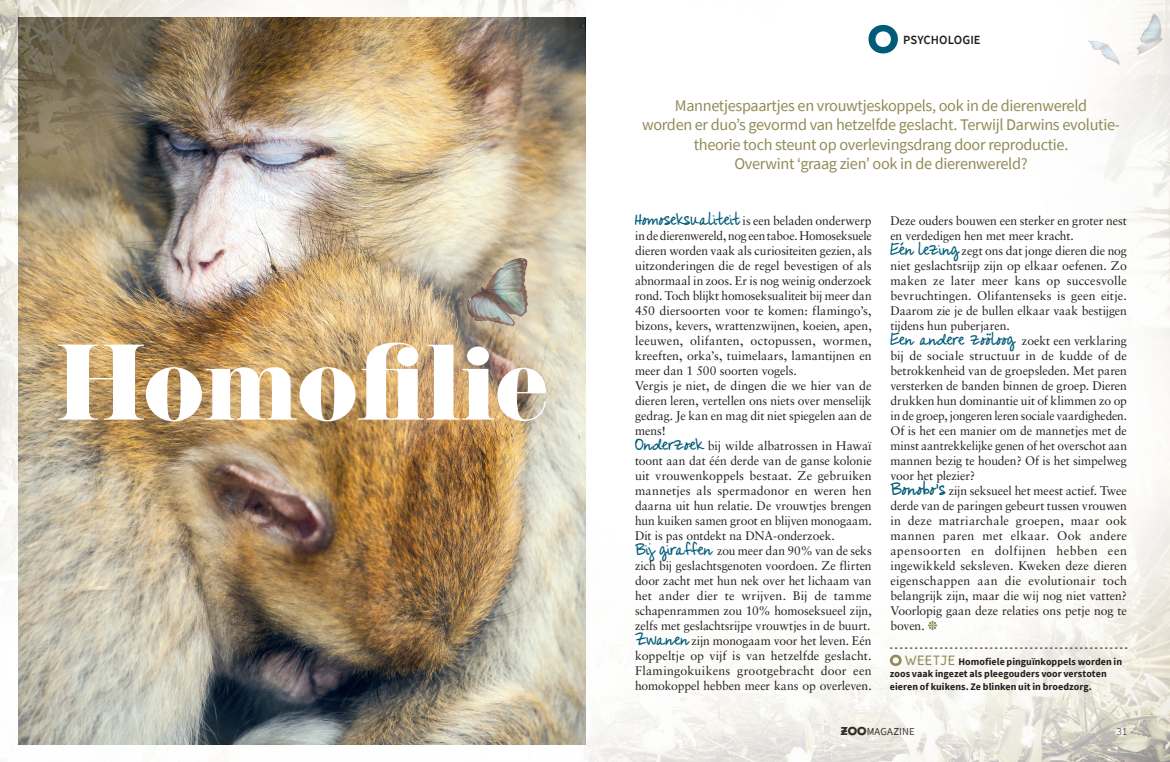
<style>
.page{position:relative;width:1170px;height:762px;background:#fff}
.page>*{position:absolute;margin:0;border:0;box-sizing:border-box;transform-origin:0 0}
.Subkop_Futura_24_24{font:93.75px "Eloquent JF Regular Pro";color:#fff}
.t1{font:16.25px/19.5px "Source Sans Pro";letter-spacing:-.02em;color:#908c57;text-align:center}
.Tekst_Sabon_kopie_9{font:12.5px/15px "Sabon LT";letter-spacing:-.005em;color:#231f20;text-align:justify}
.Tekst_Sabon_kopie_9-2{font:12.5px/15px "Sabon LT";letter-spacing:-.005em;color:#231f20;text-align:justify;scale:.96 1}
.Tekst_Futura_Book_8{font:600 12.5px "Source Sans Pro";letter-spacing:.005em;color:#231f20}
.t2{font:10.62px "Source Sans Pro";letter-spacing:.01em;color:#231f20}
.Tekst_Futura_Book_8-2{font:700 10px/12.5px "Source Sans Pro";letter-spacing:.005em;color:#231f20}
.s1{font-family:"KG You Wont Bring Me Down";font-weight:700;font-size:17.5px;color:#015c79}
.s2{font-family:"KG You Wont Bring Me Down";font-weight:700;font-size:18.75px;color:#015c79}
.s3{font-family:"Delius Unicase";font-weight:400;font-size:12.5px;color:#908c57}
.s4{font-family:"Futura";font-weight:700}
</style>
<div class="page">
<img style="left:0;top:0;width:1169px;height:762px">
<img style="left:18px;top:18px;width:567px;height:726px">
<svg style="left:927px;top:621px;width:10px;height:9px"></svg>
<svg style="left:868px;top:25px;width:29px;height:28px"></svg>
<svg style="left:889px;top:648px;width:238px;height:18px"></svg>
<img style="left:457px;top:252px;width:82px;height:89px">
<img style="left:1088px;top:0;width:81px;height:76px">
<p class="Subkop_Futura_24_24" style="left:56px;top:332px;width:493px">Homofilie</p>
<p class="Tekst_Futura_Book_8" style="left:903px;top:32px;width:79px">PSYCHOLOGIE</p>
<p class="t1" style="left:674px;top:95px;width:414px">Mannetjespaartjes en vrouwtjeskoppels, ook in de dierenwereld</p>
<p class="t1" style="left:642px;top:115px;width:479px">worden er duo’s gevormd van hetzelfde geslacht. Terwijl Darwins evolutie&shy;theorie toch steunt op overlevingsdrang door reproductie.</p>
<p class="t1" style="left:734px;top:154px;width:295px">Overwint ‘graag zien’ ook in de dierenwereld?</p>
<p class="Tekst_Sabon_kopie_9" style="left:635px;top:213px;width:238px"><span class="s1">Homoseksualiteit</span> is een beladen onderwerp in de dierenwereld, nog een taboe. Homoseksuele dieren worden vaak als curiositeiten gezien, als uitzonderingen die de regel bevestigen of als abnormaal in zoos. Er is nog weinig onderzoek rond. Toch blijkt homoseksualiteit bij meer dan 450 diersoorten voor te komen: flamingo’s, bizons, kevers, wrattenzwijnen, koeien, apen, leeuwen, olifanten, octopussen, wormen, kreeften, orka’s, tuimelaars, lamantijnen en meer dan 1 500 soorten vogels.</p>
<p class="Tekst_Sabon_kopie_9" style="left:635px;top:378px;width:238px">Vergis je niet, de dingen die we hier van de dieren leren, vertellen ons niets over menselijk gedrag. Je kan en mag dit niet spiegelen aan de mens!</p>
<p class="Tekst_Sabon_kopie_9" style="left:635px;top:438px;width:238px"><span class="s1">Onderzoek</span> bij wilde albatrossen in Hawaï toont aan dat één derde van de ganse kolonie uit vrouwenkoppels bestaat. Ze gebruiken mannetjes als spermadonor en weren hen daarna uit hun relatie. De vrouwtjes brengen hun kuiken samen groot en blijven monogaam.<br>Dit is pas ontdekt na DNA-onderzoek.</p>
<p class="Tekst_Sabon_kopie_9-2" style="left:635px;top:543px;width:248px"><span class="s1">Bij giraffen</span> zou meer dan 90% van de seks zich bij geslachtsgenoten voordoen. Ze flirten door zacht met hun nek over het lichaam van het ander dier te wrijven. Bij de tamme schapenrammen zou 10% homoseksueel zijn, zelfs met geslachtsrijpe vrouwtjes in de buurt.</p>
<p class="Tekst_Sabon_kopie_9" style="left:635px;top:633px;width:238px"><span class="s1">Zwanen</span> zijn monogaam voor het leven. Eén koppeltje op vijf is van hetzelfde geslacht.<br>Flamingokuikens grootgebracht door een homokoppel hebben meer kans op overleven.</p>
<p class="Tekst_Sabon_kopie_9" style="left:890px;top:213px;width:238px">Deze ouders bouwen een sterker en groter nest en verdedigen hen met meer kracht.</p>
<p class="Tekst_Sabon_kopie_9" style="left:890px;top:243px;width:238px"><span class="s1">Eén lezing</span> zegt ons dat jonge dieren die nog niet geslachtsrijp zijn op elkaar oefenen. Zo maken ze later meer kans op succesvolle bevruchtingen. Olifantenseks is geen eitje.<br>Daarom zie je de bullen elkaar vaak bestijgen tijdens hun puberjaren.</p>
<p class="Tekst_Sabon_kopie_9" style="left:890px;top:333px;width:238px"><span class="s1">Een andere zoöloog</span> zoekt een verklaring bij de sociale structuur in de kudde of de betrokkenheid van de groepsleden. Met paren versterken de banden binnen de groep. Dieren drukken hun dominantie uit of klimmen zo op in de groep, jongeren leren sociale vaardigheden.<br>Of is het een manier om de mannetjes met de minst aantrekkelijke genen of het overschot aan mannen bezig te houden? Of is het simpelweg voor het plezier?</p>
<p class="Tekst_Sabon_kopie_9" style="left:890px;top:483px;width:238px"><span class="s2">Bonobo’s</span> zijn seksueel het meest actief. Twee derde van de paringen gebeurt tussen vrouwen in deze matriarchale groepen, maar ook mannen paren met elkaar. Ook andere apensoorten en dolfijnen hebben een ingewikkeld seksleven. Kweken deze dieren eigenschappen aan die evolutionair toch belangrijk zijn, maar die wij nog niet vatten?<br>Voorlopig gaan deze relaties ons petje nog te boven.</p>
<p class="Tekst_Futura_Book_8-2" style="left:889px;top:655px;width:234px;text-indent:15px"><span class="s3">WEETJE</span> Homofiele pinguïnkoppels worden in zoos vaak ingezet als pleegouders voor verstoten eieren of kuikens. Ze blinken uit in broedzorg.</p>
<p class="t2" style="left:840px;top:725px;width:76px"><span class="s4">ZOO</span>MAGAZINE</p>
<p class="t2" style="left:1116px;top:725px;width:12px">31</p>
</div>
